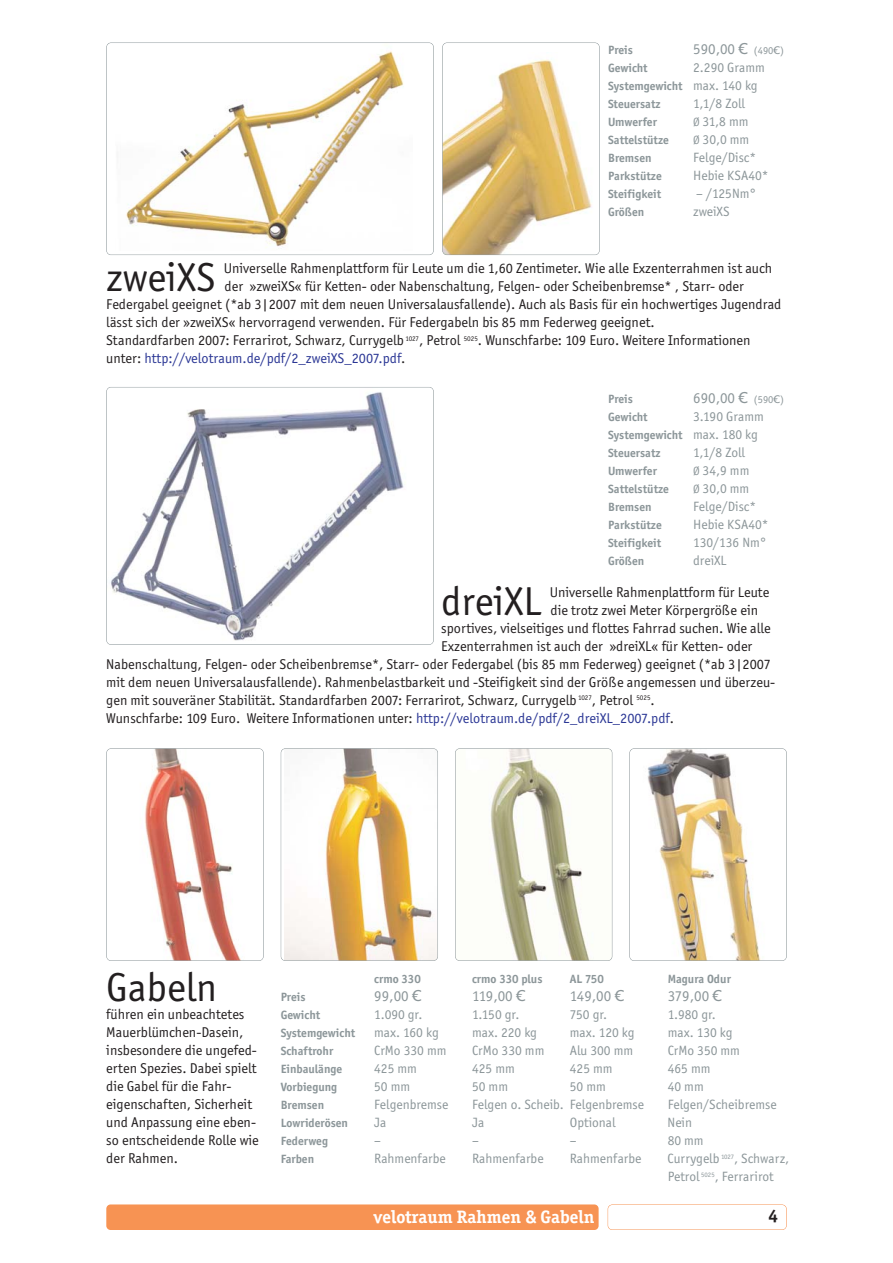
<style>
.page{position:relative;width:893px;height:1263px;background:#fff}
.page>*{position:absolute;margin:0;border:0;box-sizing:border-box;transform-origin:0 0}
.t1{font:40.5px "Officina San ITC";color:#231f20}
.t2{font:700 18px "Officina Ser ITC";color:#fff}
.t3{font:700 18px "Officina Ser ITC";color:#231f20}
.t4{font:15px "Officina San ITC";color:#8c9699}
.t5{font:14.25px/18px "Officina San ITC";color:#231f20}
.t6{font:14.25px "Officina San ITC";color:#2b3795}
.t7{font:13.5px/18px "Officina San ITC";color:#8c9699}
.t8{font:700 12px/18px "Officina San ITC";color:#8c9699}
.s1{font-family:"Verdana"}
.s2{font-size:10.5px}
.s3{font-family:"Verdana";font-size:10.5px}
.s4{font-weight:400;font-size:13.5px}
.s5{font-size:12px}
.s6{color:#231f20}
.s7{color:#2b3795}
</style>
<div class="page">
<img style="left:126px;top:51px;width:278px;height:197px">
<div style="left:106px;top:43px;width:328px;height:212px;border:1px solid #8c9699;border-radius:5px"></div>
<img style="left:442px;top:59px;width:156px;height:196px">
<div style="left:442px;top:43px;width:158px;height:212px;border:1px solid #8c9699;border-radius:5px"></div>
<img style="left:106px;top:387px;width:328px;height:258px;border-radius:4px">
<div style="left:106px;top:387px;width:328px;height:258px;border:1px solid #8c9699;border-radius:5px"></div>
<div style="left:106px;top:1204px;width:492px;height:26px;background:#f79353;border-radius:4px"></div>
<div style="left:608px;top:1204px;width:179px;height:26px;border:1px solid #f79353;border-radius:5px"></div>
<img style="left:106px;top:749px;width:157px;height:212px;border-radius:4px">
<div style="left:106px;top:748px;width:158px;height:213px;border:1px solid #8c9699;border-radius:5px"></div>
<img style="left:285px;top:750px;width:153px;height:211px">
<div style="left:281px;top:748px;width:157px;height:213px;border:1px solid #8c9699;border-radius:5px"></div>
<img style="left:455px;top:749px;width:157px;height:212px;border-radius:4px">
<div style="left:455px;top:748px;width:157px;height:213px;border:1px solid #8c9699;border-radius:5px"></div>
<img style="left:647px;top:750px;width:138px;height:211px">
<div style="left:629px;top:748px;width:158px;height:213px;border:1px solid #8c9699;border-radius:5px"></div>
<p class="t8" style="left:608px;top:42px;width:26px">Preis</p>
<p class="t4" style="left:693px;top:43px;width:92px">590,00 <span class="s1">€</span> <span class="s2">(490</span><span class="s3">€</span><span class="s2">)</span></p>
<p class="t8" style="left:608px;top:60px;width:41px">Gewicht</p>
<p class="t7" style="left:693px;top:59px;width:73px">2.290 Gramm</p>
<p class="t8" style="left:608px;top:78px;width:151px">Systemgewicht <span class="s4">max. 140 kg<br></span>Steuersatz</p>
<p class="t7" style="left:693px;top:95px;width:53px">1,1/8 Zoll</p>
<p class="t8" style="left:608px;top:114px;width:50px">Umwerfer</p>
<p class="t7" style="left:693px;top:113px;width:57px"><span class="s5">Ø</span> 31,8 mm</p>
<p class="t8" style="left:608px;top:132px;width:62px">Sattelstütze</p>
<p class="t7" style="left:693px;top:131px;width:58px"><span class="s5">Ø</span> 30,0 mm</p>
<p class="t8" style="left:608px;top:150px;width:45px">Bremsen</p>
<p class="t7" style="left:693px;top:149px;width:64px">Felge/Disc*</p>
<p class="t8" style="left:608px;top:168px;width:55px">Parkstütze</p>
<p class="t7" style="left:693px;top:167px;width:77px">Hebie KSA40*</p>
<p class="t8" style="left:608px;top:186px;width:55px">Steifigkeit</p>
<p class="t7" style="left:696px;top:185px;width:62px">– /125Nm°</p>
<p class="t8" style="left:608px;top:204px;width:38px">Größen</p>
<p class="t7" style="left:693px;top:203px;width:38px">zweiXS</p>
<h1 class="t1" style="left:106px;top:260px;width:111px">zweiXS</h1>
<p class="t5" style="left:224px;top:260px;width:550px">Universelle Rahmenplattform für Leute um die 1,60 Zentimeter. Wie alle Exzenterrahmen ist auch</p>
<p class="t5" style="left:225px;top:278px;width:521px">der »zweiXS« für Ketten- oder Nabenschaltung, Felgen- oder Scheibenbremse* , Starr- oder</p>
<p class="t5" style="left:106px;top:296px;width:676px">Federgabel geeignet (*ab 3|2007 mit dem neuen Universalausfallende). Auch als Basis für ein hochwertiges Jugendrad</p>
<p class="t5" style="left:106px;top:314px;width:550px">lässt sich der »zweiXS« hervorragend verwenden. Für Federgabeln bis 85 mm Federweg geeignet.</p>
<p class="t5" style="left:106px;top:332px;width:646px">Standardfarben 2007: Ferrarirot, Schwarz, Currygelb <sup>1027</sup>, Petrol <sup>5025</sup>. Wunschfarbe: 109 Euro. Weitere Informationen</p>
<p class="t6" style="left:106px;top:353px;width:301px"><span class="s6">unter:</span> http://velotraum.de/pdf/2_zweiXS_2007.pdf<span class="s6">.</span></p>
<p class="t8" style="left:608px;top:391px;width:26px">Preis</p>
<p class="t4" style="left:693px;top:391px;width:92px">690,00 <span class="s1">€</span> <span class="s2">(590</span><span class="s3">€</span><span class="s2">)</span></p>
<p class="t8" style="left:608px;top:409px;width:41px">Gewicht</p>
<p class="t7" style="left:693px;top:408px;width:72px">3.190 Gramm</p>
<p class="t8" style="left:608px;top:427px;width:151px">Systemgewicht <span class="s4">max. 180 kg<br></span>Steuersatz</p>
<p class="t7" style="left:693px;top:444px;width:53px">1,1/8 Zoll</p>
<p class="t8" style="left:608px;top:463px;width:50px">Umwerfer</p>
<p class="t7" style="left:693px;top:462px;width:58px"><span class="s5">Ø</span> 34,9 mm</p>
<p class="t8" style="left:608px;top:481px;width:62px">Sattelstütze</p>
<p class="t7" style="left:693px;top:480px;width:58px"><span class="s5">Ø</span> 30,0 mm</p>
<p class="t8" style="left:608px;top:499px;width:45px">Bremsen</p>
<p class="t7" style="left:693px;top:498px;width:64px">Felge/Disc*</p>
<p class="t8" style="left:608px;top:517px;width:55px">Parkstütze</p>
<p class="t7" style="left:693px;top:516px;width:77px">Hebie KSA40*</p>
<p class="t8" style="left:608px;top:535px;width:55px">Steifigkeit</p>
<p class="t7" style="left:693px;top:534px;width:75px">130/136 Nm°</p>
<p class="t8" style="left:608px;top:553px;width:38px">Größen</p>
<p class="t7" style="left:693px;top:552px;width:35px">dreiXL</p>
<h1 class="t1" style="left:441px;top:584px;width:102px">dreiXL</h1>
<p class="t5" style="left:550px;top:583px;width:221px">Universelle Rahmenplattform für Leute</p>
<p class="t5" style="left:550px;top:601px;width:209px">die trotz zwei Meter Körpergröße ein</p>
<p class="t5" style="left:441px;top:619px;width:331px">sportives, vielseitiges und flottes Fahrrad suchen. Wie alle</p>
<p class="t5" style="left:441px;top:637px;width:313px">Exzenterrahmen ist auch der »dreiXL« für Ketten- oder</p>
<p class="t5" style="left:106px;top:655px;width:666px">Nabenschaltung, Felgen- oder Scheibenbremse*, Starr- oder Federgabel (bis 85 mm Federweg) geeignet (*ab 3|2007</p>
<p class="t5" style="left:106px;top:673px;width:670px">mit dem neuen Universalausfallende). Rahmenbelastbarkeit und -Steifigkeit sind der Größe angemessen und überzeu-</p>
<p class="t5" style="left:106px;top:691px;width:550px">gen mit souveräner Stabilität. Standardfarben 2007: Ferrarirot, Schwarz, Currygelb <sup>1027</sup>, Petrol <sup>5025</sup>.</p>
<p class="t5" style="left:106px;top:709px;width:569px">Wunschfarbe: 109 Euro. Weitere Informationen unter: <span class="s7">http://velotraum.de/pdf/2_dreiXL_2007.pdf</span>.</p>
<h1 class="t1" style="left:106px;top:971px;width:112px">Gabeln</h1>
<p class="t5" style="left:106px;top:1006px;width:154px">führen ein unbeachtetes<br>Mauerblümchen-Dasein, insbesondere die ungefed&shy;erten Spezies. Dabei spielt die Gabel für die Fahr&shy;eigenschaften, Sicherheit und Anpassung eine eben&shy;so entscheidende Rolle wie der Rahmen.</p>
<p class="t8" style="left:374px;top:971px;width:48px">crmo 330</p>
<p class="t8" style="left:472px;top:971px;width:72px">crmo 330 plus</p>
<p class="t8" style="left:570px;top:971px;width:35px">AL 750</p>
<p class="t8" style="left:668px;top:971px;width:65px">Magura Odur</p>
<p class="t8" style="left:281px;top:989px;width:26px">Preis</p>
<p class="t4" style="left:374px;top:990px;width:49px">99,00 <span class="s1">€</span></p>
<p class="t4" style="left:472px;top:990px;width:55px">119,00 <span class="s1">€</span></p>
<p class="t4" style="left:570px;top:990px;width:56px">149,00 <span class="s1">€</span></p>
<p class="t4" style="left:668px;top:990px;width:56px">379,00 <span class="s1">€</span></p>
<p class="t8" style="left:281px;top:1007px;width:41px">Gewicht</p>
<p class="t7" style="left:374px;top:1006px;width:50px">1.090 gr.</p>
<p class="t7" style="left:472px;top:1006px;width:49px">1.150 gr.</p>
<p class="t7" style="left:570px;top:1006px;width:39px">750 gr.</p>
<p class="t7" style="left:668px;top:1006px;width:50px">1.980 gr.</p>
<p class="t8" style="left:281px;top:1025px;width:76px">Systemgewicht</p>
<p class="t7" style="left:374px;top:1024px;width:66px">max. 160 kg</p>
<p class="t7" style="left:472px;top:1024px;width:67px">max. 220 kg</p>
<p class="t7" style="left:570px;top:1024px;width:66px">max. 120 kg</p>
<p class="t7" style="left:668px;top:1024px;width:66px">max. 130 kg</p>
<p class="t8" style="left:281px;top:1043px;width:54px">Schaftrohr</p>
<p class="t7" style="left:374px;top:1042px;width:74px">CrMo 330 mm</p>
<p class="t7" style="left:472px;top:1042px;width:74px">CrMo 330 mm</p>
<p class="t7" style="left:570px;top:1042px;width:65px">Alu 300 mm</p>
<p class="t7" style="left:668px;top:1042px;width:74px">CrMo 350 mm</p>
<p class="t8" style="left:281px;top:1061px;width:63px">Einbaulänge</p>
<p class="t7" style="left:374px;top:1060px;width:44px">425 mm</p>
<p class="t7" style="left:472px;top:1060px;width:44px">425 mm</p>
<p class="t7" style="left:570px;top:1060px;width:44px">425 mm</p>
<p class="t7" style="left:668px;top:1060px;width:44px">465 mm</p>
<p class="t8" style="left:281px;top:1079px;width:58px">Vorbiegung</p>
<p class="t7" style="left:374px;top:1078px;width:38px">50 mm</p>
<p class="t7" style="left:472px;top:1078px;width:38px">50 mm</p>
<p class="t7" style="left:570px;top:1078px;width:38px">50 mm</p>
<p class="t7" style="left:668px;top:1078px;width:38px">40 mm</p>
<p class="t8" style="left:281px;top:1097px;width:45px">Bremsen</p>
<p class="t7" style="left:374px;top:1096px;width:76px">Felgenbremse</p>
<p class="t7" style="left:472px;top:1096px;width:173px">Felgen o. Scheib. Felgenbremse</p>
<p class="t7" style="left:668px;top:1096px;width:110px">Felgen/Scheibremse</p>
<p class="t8" style="left:281px;top:1115px;width:69px">Lowriderösen</p>
<p class="t7" style="left:374px;top:1114px;width:14px">Ja</p>
<p class="t7" style="left:472px;top:1114px;width:14px">Ja</p>
<p class="t7" style="left:570px;top:1114px;width:47px">Optional</p>
<p class="t7" style="left:668px;top:1114px;width:26px">Nein</p>
<p class="t8" style="left:281px;top:1133px;width:49px">Federweg</p>
<p class="t7" style="left:374px;top:1132px;width:8px">–</p>
<p class="t7" style="left:472px;top:1132px;width:8px">–</p>
<p class="t7" style="left:570px;top:1132px;width:8px">–</p>
<p class="t7" style="left:668px;top:1132px;width:38px">80 mm</p>
<p class="t8" style="left:281px;top:1151px;width:35px">Farben</p>
<p class="t7" style="left:374px;top:1150px;width:73px">Rahmenfarbe</p>
<p class="t7" style="left:472px;top:1150px;width:73px">Rahmenfarbe</p>
<p class="t7" style="left:570px;top:1150px;width:73px">Rahmenfarbe</p>
<p class="t7" style="left:668px;top:1150px;width:123px">Currygelb <sup>1027</sup>, Schwarz,<br>Petrol <sup>5025</sup>, Ferrarirot</p>
<p class="t2" style="left:374px;top:1210px;width:222px">velotraum Rahmen &amp; Gabeln</p>
<p class="t3" style="left:768px;top:1210px;width:11px">4</p>
</div>
